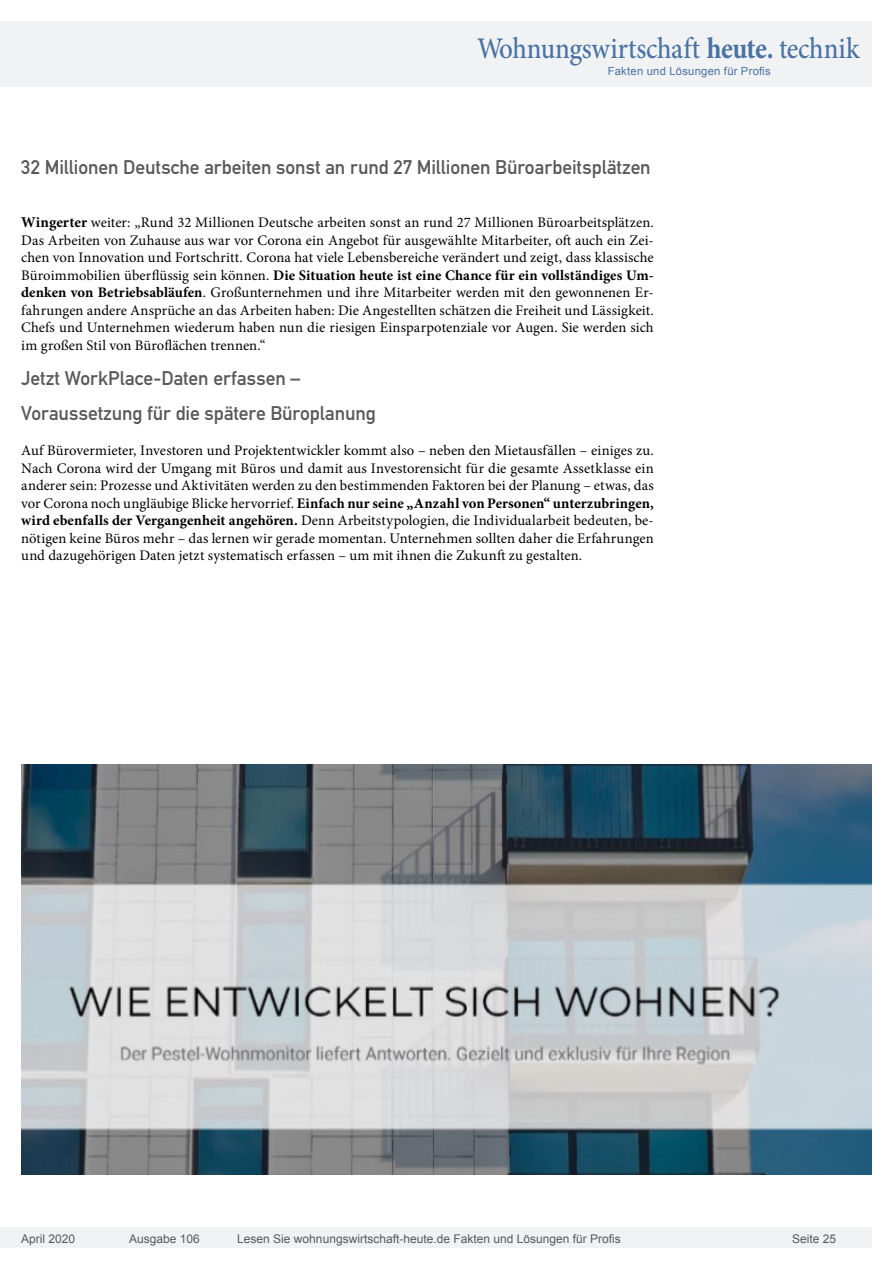
<style>
.page{position:relative;width:893px;height:1263px;background:#fff}
.page>*{position:absolute;margin:0;border:0;box-sizing:border-box;transform-origin:0 0}
.t1{font:500 30px "Minion Pro";letter-spacing:-.01em;color:#4973a3;scale:.9 1}
.Überschrift_Grau{font:19.5px/35.1px "DIN Mittelschrift";letter-spacing:-.005em;color:#595959}
.Fließtext_erste_Zeil{font:14.7px/17.5px "Minion Pro";letter-spacing:.005em;color:#000;text-align:justify}
.t2{font:12px "Arial";color:#595959}
.t3{font:11.25px "Arial";letter-spacing:.025em;color:#4973a3}
.s1{font-weight:700}
.s2{font-weight:700;font-size:15px}
</style>
<div class="page">
<div style="left:0;top:1227px;width:872px;height:20px;background:#f1f2f3"></div>
<div style="left:0;top:21px;width:872px;height:66px;background:#f1f2f3"></div>
<img style="left:22px;top:764px;width:850px;height:411px">
<h1 class="t1" style="left:477px;top:28px;width:426px">Wohnungswirtschaft <span class="s1">heute.</span> technik</h1>
<p class="t3" style="left:608px;top:63px;width:165px">Fakten und Lösungen für Profis</p>
<p class="Überschrift_Grau" style="left:21px;top:150px;width:631px">32 Millionen Deutsche arbeiten sonst an rund 27 Millionen Büroarbeitsplätzen</p>
<p class="Fließtext_erste_Zeil" style="left:21px;top:214px;width:634px"><span class="s2">Wingerter</span> weiter: „Rund 32 Millionen Deutsche arbeiten sonst an rund 27 Millionen Büroarbeitsplätzen.<br>Das Arbeiten von Zuhause aus war vor Corona ein Angebot für ausgewählte Mitarbeiter, oft auch ein Zei&shy;chen von Innovation und Fortschritt. Corona hat viele Lebensbereiche verändert und zeigt, dass klassische Büroimmobilien überflüssig sein können. <span class="s1">Die Situation heute ist eine Chance für ein vollständiges Um&shy;denken von Betriebsabläufen</span>. Großunternehmen und ihre Mitarbeiter werden mit den gewonnenen Er&shy;fahrungen andere Ansprüche an das Arbeiten haben: Die Angestellten schätzen die Freiheit und Lässigkeit.<br>Chefs und Unternehmen wiederum haben nun die riesigen Einsparpotenziale vor Augen. Sie werden sich im großen Stil von Büroflächen trennen.“</p>
<p class="Überschrift_Grau" style="left:21px;top:361px;width:356px">Jetzt WorkPlace-Daten erfassen –<br>Voraussetzung für die spätere Büroplanung</p>
<p class="Fließtext_erste_Zeil" style="left:21px;top:442px;width:634px">Auf Bürovermieter, Investoren und Projektentwickler kommt also – neben den Mietausfällen – einiges zu.<br>Nach Corona wird der Umgang mit Büros und damit aus Investorensicht für die gesamte Assetklasse ein anderer sein: Prozesse und Aktivitäten werden zu den bestimmenden Faktoren bei der Planung – etwas, das vor Corona noch ungläubige Blicke hervorrief. <span class="s1">Einfach nur seine „Anzahl von Personen“ unterzubringen, wird ebenfalls der Vergangenheit angehören.</span> Denn Arbeitstypologien, die Individualarbeit bedeuten, be&shy;nötigen keine Büros mehr – das lernen wir gerade momentan. Unternehmen sollten daher die Erfahrungen und dazugehörigen Daten jetzt systematisch erfassen – um mit ihnen die Zukunft zu gestalten.</p>
<p class="t2" style="left:21px;top:1230px;width:56px">April 2020</p>
<p class="t2" style="left:129px;top:1230px;width:72px">Ausgabe 106</p>
<p class="t2" style="left:237px;top:1230px;width:385px">Lesen Sie wohnungswirtschaft-heute.de Fakten und Lösungen für Profis</p>
<p class="t2" style="left:792px;top:1231px;width:46px">Seite 25</p>
</div>
